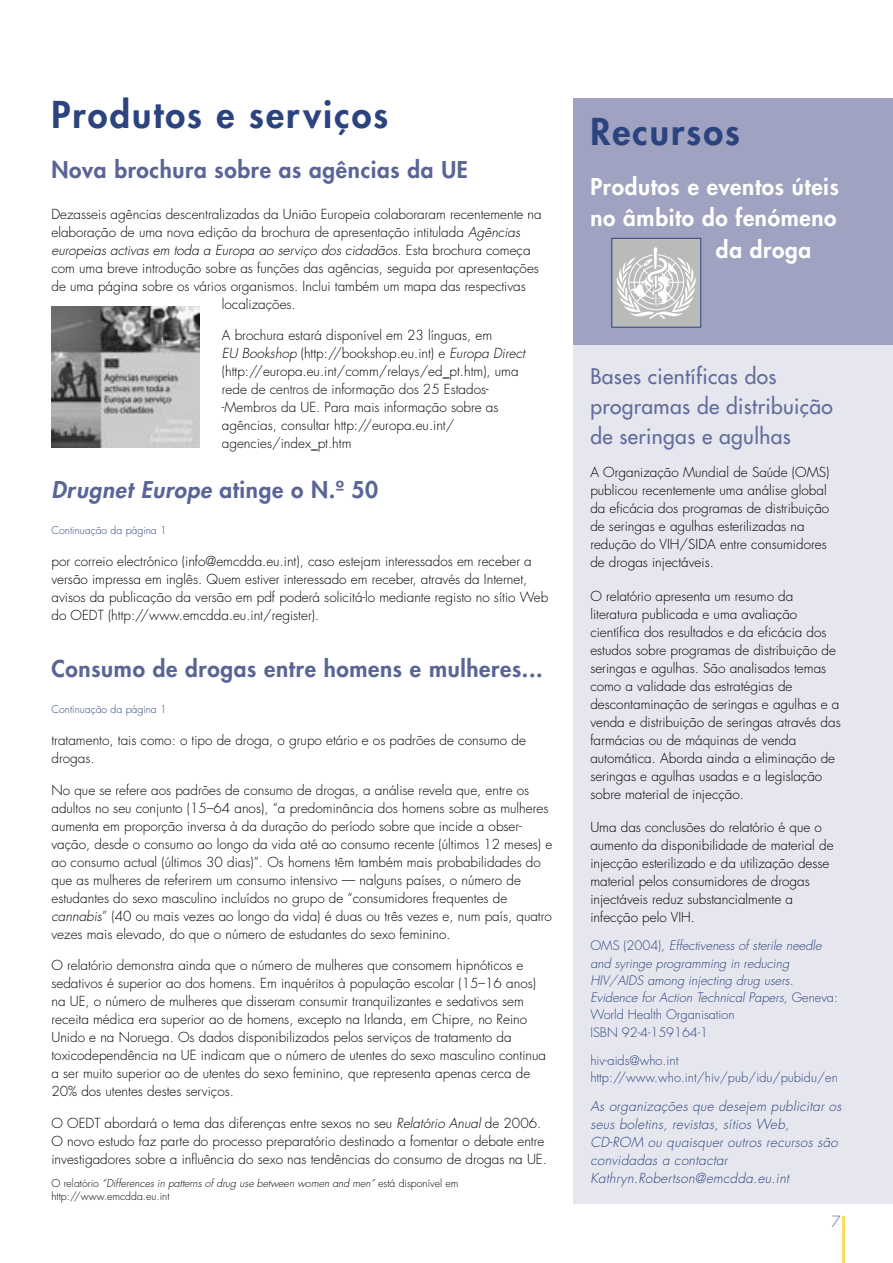
<style>
.page{position:relative;width:893px;height:1263px;background:#fff}
.page>*{position:absolute;margin:0;border:0;box-sizing:border-box;transform-origin:0 0}
.t1{font:800 36px "Futura";letter-spacing:.06em;color:#2b437e}
.t2{font:800 22.5px "Futura";letter-spacing:.03em;color:#596596}
.t3{font:800 22.5px "Futura";letter-spacing:.03em;color:#fff}
.t4{font:italic 800 22.5px "Futura";letter-spacing:.03em;color:#596596}
.t5{font:21px/30px "Futura";letter-spacing:.015em;color:#626c9b}
.t6{font:300 15px "Futura";color:#626c9b}
.t7{font:300 13.5px/18px "Futura";color:#000}
.t8{font:italic 300 13.5px/18px "Futura";letter-spacing:.02em;color:#2b437e}
.t9{font:italic 300 13.5px "Futura";color:#000}
.t10{font:italic 300 12.75px/17.2px "Futura";color:#2b437e}
.t11{font:300 12.75px/17.2px "Futura";color:#2b437e}
.t12{font:300 10.5px/13.5px "Futura";color:#000}
.t13{font:300 10.5px "Futura";color:#2b437e}
.s1{font-style:italic}
.s2{font-style:normal}
</style>
<div class="page">
<hr style="left:842px;top:1216px;width:2px;height:47px;background:#fadd5e">
<div style="left:573px;top:98px;width:319px;height:1105px;background:#e6e7ee"></div>
<div style="left:573px;top:98px;width:319px;height:246px;background:#9fa2c0"></div>
<div style="left:611px;top:238px;width:89px;height:89px;background:#bababa"></div>
<svg style="left:616px;top:247px;width:79px;height:72px"></svg>
<div style="left:611px;top:238px;width:90px;height:89px;border:1px solid #2b437e"></div>
<img style="left:51px;top:306px;width:148px;height:141px">
<h1 class="t1" style="left:51px;top:98px;width:338px">Produtos e serviços</h1>
<h2 class="t2" style="left:51px;top:159px;width:418px">Nova brochura sobre as agências da UE</h2>
<p class="t7" style="left:51px;top:206px;width:492px">Dezasseis agências descentralizadas da União Europeia colaboraram recentemente na</p>
<p class="t7" style="left:51px;top:224px;width:470px">elaboração de uma nova edição da brochura de apresentação intitulada <span class="s1">Agências</span></p>
<p class="t9" style="left:51px;top:244px;width:480px">europeias activas em toda a Europa ao serviço dos cidadãos<span class="s2">. Esta brochura começa</span></p>
<p class="t7" style="left:51px;top:260px;width:489px">com uma breve introdução sobre as funções das agências, seguida por apresentações</p>
<p class="t7" style="left:51px;top:278px;width:476px">de uma página sobre os vários organismos. Inclui também um mapa das respectivas</p>
<p class="t7" style="left:222px;top:296px;width:75px">localizações.</p>
<p class="t7" style="left:222px;top:328px;width:304px">A brochura estará disponível em 23 línguas, em<br><span class="s1">EU Bookshop</span> (http://bookshop.eu.int) e <span class="s1">Europa Direct </span>(http://europa.eu.int/comm/relays/ed_pt.htm), uma rede de centros de informação dos 25 Estados--Membros da UE. Para mais informação sobre as agências, consultar http://europa.eu.int/ agencies/index_pt.htm</p>
<h2 class="t4" style="left:51px;top:479px;width:328px">Drugnet Europe <span class="s2">atinge o N.º 50</span></h2>
<p class="t13" style="left:51px;top:526px;width:117px">Continuação da página 1</p>
<p class="t7" style="left:51px;top:554px;width:498px">por correio electrónico (info@emcdda.eu.int), caso estejam interessados em receber a versão impressa em inglês. Quem estiver interessado em receber, através da Internet, avisos da publicação da versão em pdf poderá solicitá-lo mediante registo no sítio Web do OEDT (http://www.emcdda.eu.int/register).</p>
<h2 class="t2" style="left:51px;top:658px;width:492px">Consumo de drogas entre homens e mulheres...</h2>
<p class="t13" style="left:51px;top:704px;width:117px">Continuação da página 1</p>
<p class="t7" style="left:51px;top:732px;width:476px">tratamento, tais como: o tipo de droga, o grupo etário e os padrões de consumo de drogas.</p>
<p class="t7" style="left:51px;top:782px;width:502px">No que se refere aos padrões de consumo de drogas, a análise revela que, entre os adultos no seu conjunto (15–64 anos), “a predominância dos homens sobre as mulheres aumenta em proporção inversa à da duração do período sobre que incide a obser&shy;vação, desde o consumo ao longo da vida até ao consumo recente (últimos 12 meses) e ao consumo actual (últimos 30 dias)”. Os homens têm também mais probabilidades do que as mulheres de referirem um consumo intensivo — nalguns países, o número de estudantes do sexo masculino incluídos no grupo de “consumidores frequentes de <span class="s1">cannabis</span>” (40 ou mais vezes ao longo da vida) é duas ou três vezes e, num país, quatro vezes mais elevado, do que o número de estudantes do sexo feminino.</p>
<p class="t7" style="left:51px;top:958px;width:496px">O relatório demonstra ainda que o número de mulheres que consomem hipnóticos e sedativos é superior ao dos homens. Em inquéritos à população escolar (15–16 anos) na UE, o número de mulheres que disseram consumir tranquilizantes e sedativos sem receita médica era superior ao de homens, excepto na Irlanda, em Chipre, no Reino Unido e na Noruega. Os dados disponibilizados pelos serviços de tratamento da toxicodependência na UE indicam que o número de utentes do sexo masculino continua a ser muito superior ao de utentes do sexo feminino, que representa apenas cerca de 20% dos utentes destes serviços.</p>
<p class="t7" style="left:51px;top:1116px;width:497px">O OEDT abordará o tema das diferenças entre sexos no seu <span class="s1">Relatório Anual</span> de 2006.<br>O novo estudo faz parte do processo preparatório destinado a fomentar o debate entre investigadores sobre a influência do sexo nas tendências do consumo de drogas na UE.</p>
<p class="t12" style="left:51px;top:1177px;width:408px">O relatório <span class="s1">“Differences in patterns of drug use between women and men”</span> está disponível em http://www.emcdda.eu.int</p>
<h1 class="t1" style="left:590px;top:115px;width:151px">Recursos</h1>
<h2 class="t3" style="left:590px;top:176px;width:250px">Produtos e eventos úteis</h2>
<h2 class="t3" style="left:590px;top:207px;width:248px">no âmbito do fenómeno</h2>
<h2 class="t3" style="left:716px;top:239px;width:97px">da droga</h2>
<h3 class="t5" style="left:590px;top:363px;width:244px">Bases científicas dos programas de distribuição de seringas e agulhas</h3>
<p class="t7" style="left:590px;top:465px;width:240px">A Organização Mundial de Saúde (OMS) publicou recentemente uma análise global da eficácia dos programas de distribuição de seringas e agulhas esterilizadas na redução do VIH/SIDA entre consumidores de drogas injectáveis.</p>
<p class="t7" style="left:590px;top:588px;width:252px">O relatório apresenta um resumo da literatura publicada e uma avaliação científica dos resultados e da eficácia dos estudos sobre programas de distribuição de seringas e agulhas. São analisados temas como a validade das estratégias de descontaminação de seringas e agulhas e a venda e distribuição de seringas através das farmácias ou de máquinas de venda automática. Aborda ainda a eliminação de seringas e agulhas usadas e a legislação sobre material de injecção.</p>
<p class="t7" style="left:590px;top:820px;width:245px">Uma das conclusões do relatório é que o aumento da disponibilidade de material de injecção esterilizado e da utilização desse material pelos consumidores de drogas injectáveis reduz substancialmente a infecção pelo VIH.</p>
<p class="t10" style="left:590px;top:938px;width:249px"><span class="s2">OMS (2004),</span> Effectiveness of sterile needle and syringe programming in reducing HIV/AIDS among injecting drug users.<br>Evidence for Action Technical Papers, <span class="s2">Geneva:<br>World Health Organisation<br>ISBN 92-4-159164-1</span></p>
<p class="t11" style="left:590px;top:1053px;width:249px">hiv-aids@who.int http://www.who.int/hiv/pub/idu/pubidu/en</p>
<p class="t8" style="left:590px;top:1098px;width:253px">As organizações que desejem publicitar os seus boletins, revistas, sítios Web, CD-ROM ou quaisquer outros recursos são convidadas a contactar Kathryn.Robertson@emcdda.eu.int</p>
<p class="t6" style="left:831px;top:1215px;width:11px">7</p>
</div>
